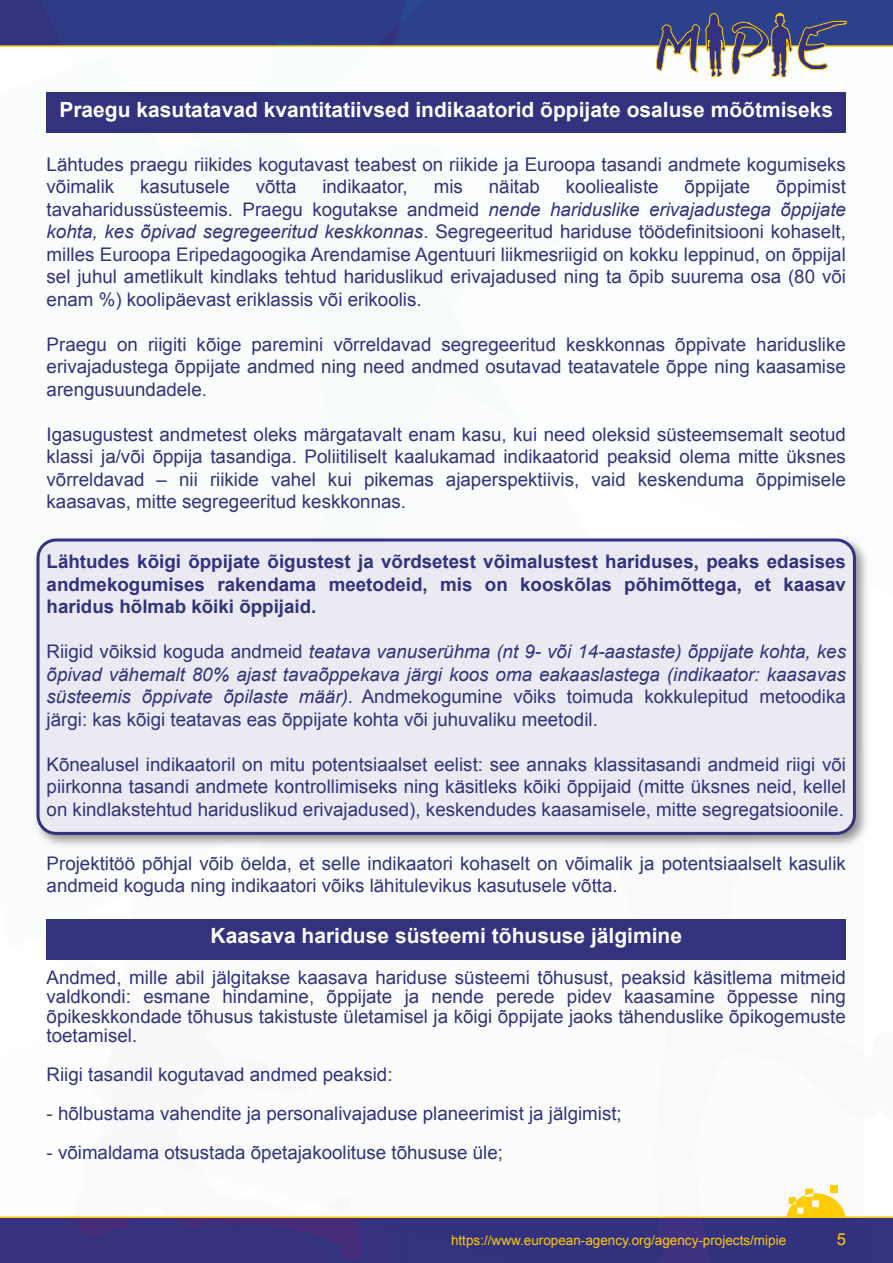
<style>
.page{position:relative;width:893px;height:1263px;background:#fff}
.page>*{position:absolute;margin:0;border:0;box-sizing:border-box;transform-origin:0 0}
.t1{font:700 21px "Arial";color:#fff}
.t2{font:18.75px/22.5px "Arial";color:#32327f;text-align:justify}
.t3{font:italic 18.75px/22.5px "Arial";color:#32327f;text-align:justify}
.t4{font:700 18.75px/22.5px "Arial";color:#32327f;text-align:justify}
.t5{font:16.5px "Arial";color:#ffcb05}
.t6{font:13.5px "Arial";color:#ffcb05}
.s1{font-style:italic}
.s2{font-style:normal}
</style>
<div class="page">
<div style="left:498px;top:0;width:395px;height:45px;background:#2c408c"></div>
<svg style="left:0;top:1218px;width:403px;height:45px;background:#37307d"></svg>
<svg style="left:550px;top:1218px;width:343px;height:45px;background:#333180"></svg>
<svg style="left:4px;top:0;width:494px;height:45px;background:#2d3b87"></svg>
<hr style="left:0;top:45px;width:893px;height:2px;background:#ffcb05">
<div style="left:830px;top:1185px;width:8px;height:8px;background:#ffcb05"></div>
<svg style="left:786px;top:1188px;width:60px;height:28px"></svg>
<hr style="left:0;top:1216px;width:893px;height:2px;background:#ffcb05">
<svg style="left:656px;top:8px;width:191px;height:70px"></svg>
<img style="left:34px;top:536px;width:834px;height:312px">
<div style="left:38px;top:540px;width:816px;height:293px;background:#ebe9f1;border-radius:18px"></div>
<div style="left:37px;top:538px;width:819px;height:297px;border:3px solid #32327f;border-radius:18px"></div>
<div style="left:46px;top:919px;width:800px;height:40px;background:#32327f"></div>
<div style="left:47px;top:92px;width:799px;height:41px;background:#32327f"></div>
<p class="t1" style="left:59px;top:95px;width:775px">Praegu kasutatavad kvantitatiivsed indikaatorid õppijate osaluse mõõtmiseks</p>
<p class="t2" style="left:47px;top:153px;width:801px">Lähtudes praegu riikides kogutavast teabest on riikide ja Euroopa tasandi andmete kogumiseks võimalik</p>
<p class="t2" style="left:140px;top:175px;width:91px">kasutusele</p>
<p class="t2" style="left:256px;top:175px;width:42px">võtta</p>
<p class="t2" style="left:322px;top:175px;width:87px">indikaator,</p>
<p class="t2" style="left:434px;top:175px;width:31px">mis</p>
<p class="t2" style="left:489px;top:175px;width:53px">näitab</p>
<p class="t2" style="left:566px;top:175px;width:94px">kooliealiste</p>
<p class="t2" style="left:685px;top:175px;width:67px">õppijate</p>
<p class="t2" style="left:47px;top:175px;width:801px;text-indent:730px">õppimist tavaharidussüsteemis. Praegu kogutakse andmeid <span class="s1">nende hariduslike erivajadustega õppijate kohta, kes õpivad segregeeritud keskkonnas</span>. Segregeeritud hariduse töödefinitsiooni kohaselt, milles Euroopa Eripedagoogika Arendamise Agentuuri liikmesriigid on kokku leppinud, on õppijal sel juhul ametlikult kindlaks tehtud hariduslikud erivajadused ning ta õpib suurema osa (80 või enam %) koolipäevast eriklassis või erikoolis.</p>
<p class="t2" style="left:47px;top:333px;width:801px">Praegu on riigiti kõige paremini võrreldavad segregeeritud keskkonnas õppivate hariduslike erivajadustega õppijate andmed ning need andmed osutavad teatavatele õppe ning kaasamise arengusuundadele.</p>
<p class="t2" style="left:47px;top:423px;width:801px">Igasugustest andmetest oleks märgatavalt enam kasu, kui need oleksid süsteemsemalt seotud klassi ja/või õppija tasandiga. Poliitiliselt kaalukamad indikaatorid peaksid olema mitte üksnes võrreldavad – nii riikide vahel kui pikemas ajaperspektiivis, vaid keskenduma õppimisele kaasavas, mitte segregeeritud keskkonnas.</p>
<p class="t4" style="left:47px;top:551px;width:801px">Lähtudes kõigi õppijate õigustest ja võrdsetest võimalustest hariduses, peaks edasises andmekogumises rakendama meetodeid, mis on kooskõlas põhimõttega, et kaasav haridus hõlmab kõiki õppijaid.</p>
<p class="t3" style="left:47px;top:641px;width:801px"><span class="s2">Riigid võiksid koguda andmeid</span> teatava vanuserühma (nt 9- või 14-aastaste) õppijate kohta, kes õpivad vähemalt 80% ajast tavaõppekava järgi koos oma eakaaslastega (indikaator: kaasavas süsteemis õppivate õpilaste määr)<span class="s2">. Andmekogumine võiks toimuda kokkulepitud metoodika järgi: kas kõigi teatavas eas õppijate kohta või juhuvaliku meetodil.</span></p>
<p class="t2" style="left:47px;top:753px;width:801px">Kõnealusel indikaatoril on mitu potentsiaalset eelist: see annaks klassitasandi andmeid riigi või piirkonna tasandi andmete kontrollimiseks ning käsitleks kõiki õppijaid (mitte üksnes neid, kellel on kindlakstehtud hariduslikud erivajadused), keskendudes kaasamisele, mitte segregatsioonile.</p>
<p class="t2" style="left:47px;top:852px;width:801px">Projektitöö põhjal võib öelda, et selle indikaatori kohaselt on võimalik ja potentsiaalselt kasulik andmeid koguda ning indikaatori võiks lähitulevikus kasutusele võtta.</p>
<p class="t1" style="left:211px;top:922px;width:473px">Kaasava hariduse süsteemi tõhususe jälgimine</p>
<p class="t2" style="left:47px;top:967px;width:801px;line-height:19.5px">Andmed, mille abil jälgitakse kaasava hariduse süsteemi tõhusust, peaksid käsitlema mitmeid valdkondi: esmane hindamine, õppijate ja nende perede pidev kaasamine õppesse ning õpikeskkondade tõhusus takistuste ületamisel ja kõigi õppijate jaoks tähenduslike õpikogemuste toetamisel.</p>
<p class="t2" style="left:47px;top:1063px;width:347px">Riigi tasandil kogutavad andmed peaksid:</p>
<p class="t2" style="left:47px;top:1102px;width:577px">- hõlbustama vahendite ja personalivajaduse planeerimist ja jälgimist;</p>
<p class="t2" style="left:47px;top:1141px;width:458px">- võimaldama otsustada õpetajakoolituse tõhususe üle;</p>
<p class="t6" style="left:451px;top:1231px;width:337px">https://www.european-agency.org/agency-projects/mipie</p>
<p class="t5" style="left:837px;top:1228px;width:11px">5</p>
</div>
